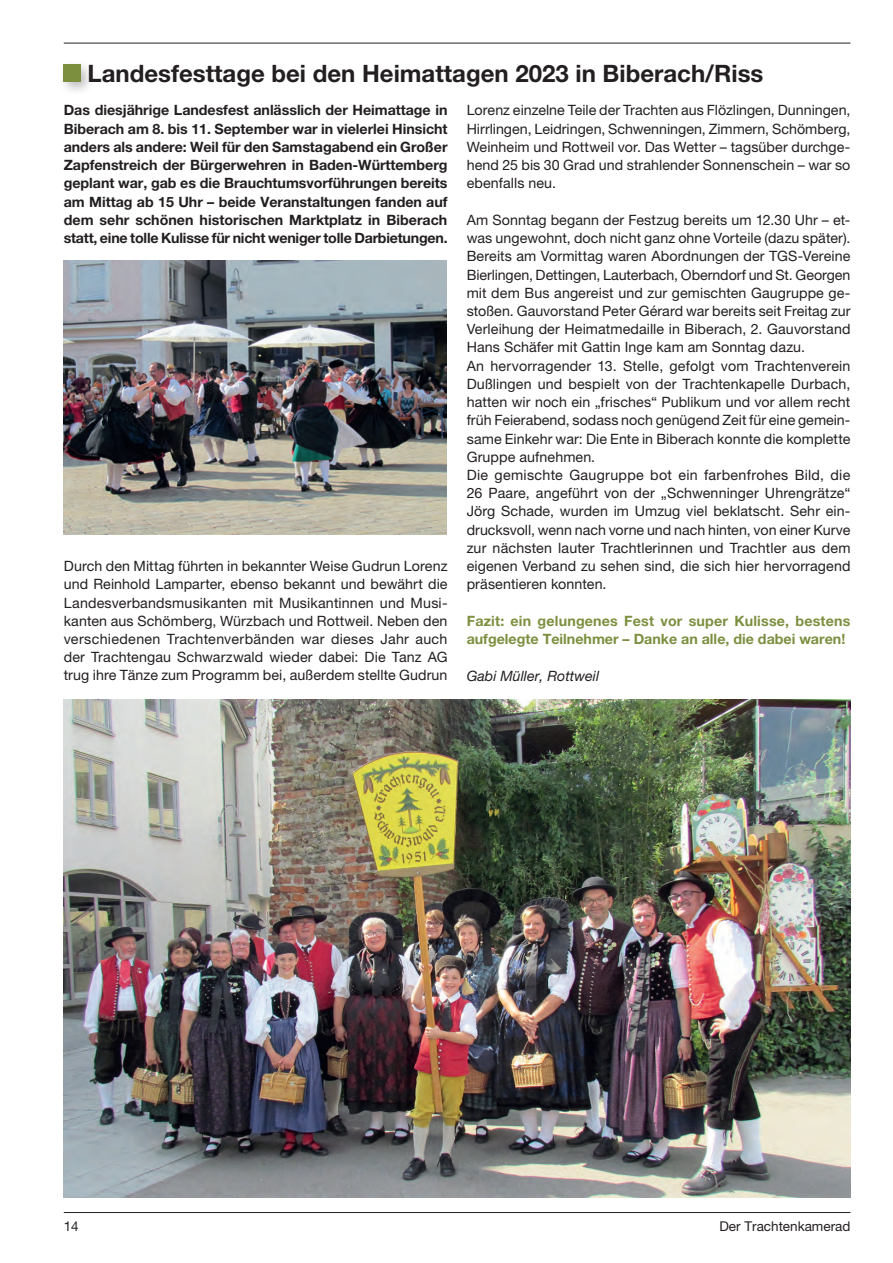
<style>
.page{position:relative;width:893px;height:1263px;background:#fff}
.page>*{position:absolute;margin:0;border:0;box-sizing:border-box;transform-origin:0 0}
.t1{font:700 24px "Helvetica Neue 75";color:#231f20}
.t2{font:14.25px/18.3px "Helvetica Neue 55";letter-spacing:.005em;color:#231f20;text-align:justify}
.t3{font:700 14.25px/18.3px "Helvetica Neue 75";letter-spacing:-.015em;color:#231f20;text-align:justify}
.t4{font:700 14.25px/18.3px "Helvetica Neue 75";letter-spacing:.005em;color:#7c8f3f}
.t5{font:italic 14.25px "Helvetica Neue 56";color:#231f20}
.t6{font:13.5px "Helvetica Neue 55";color:#231f20}
</style>
<div class="page">
<hr style="left:64px;top:1212px;width:786px;height:1px;background:#231f20">
<hr style="left:64px;top:43px;width:786px;height:1px;background:#231f20">
<div style="left:59px;top:60px;width:36px;height:36px;background:#231f20;opacity:.3"></div>
<div style="left:64px;top:65px;width:17px;height:17px;background:#7c8f3f"></div>
<img style="left:64px;top:261px;width:382px;height:274px">
<img style="left:64px;top:699px;width:786px;height:499px">
<h1 class="t1" style="left:87px;top:58px;width:677px">Landesfesttage bei den Heimattagen 2023 in Biberach/Riss</h1>
<p class="t3" style="left:64px;top:101px;width:385px">Das diesjährige Landesfest anlässlich der Heimattage in Biberach am 8. bis 11. September war in vielerlei Hinsicht anders als andere: Weil für den Samstagabend ein Großer Zapfenstreich der Bürgerwehren in Baden-Württemberg geplant war, gab es die Brauchtumsvorführungen bereits am Mittag ab 15 Uhr – beide Veranstaltungen fanden auf dem sehr schönen historischen Marktplatz in Biberach statt, eine tolle Kulisse für nicht weniger tolle Darbietungen.</p>
<p class="t2" style="left:64px;top:557px;width:385px">Durch den Mittag führten in bekannter Weise Gudrun Lorenz und Reinhold Lamparter, ebenso bekannt und bewährt die Landesverbandsmusikanten mit Musikantinnen und Musi&shy;kanten aus Schömberg, Würzbach und Rottweil. Neben den verschiedenen Trachtenverbänden war dieses Jahr auch der Trachtengau Schwarzwald wieder dabei: Die Tanz AG trug ihre Tänze zum Programm bei, außerdem stellte Gudrun</p>
<p class="t2" style="left:467px;top:101px;width:385px">Lorenz einzelne Teile der Trachten aus Flözlingen, Dunningen, Hirrlingen, Leidringen, Schwenningen, Zimmern, Schömberg, Weinheim und Rottweil vor. Das Wetter – tagsüber durchge&shy;hend 25 bis 30 Grad und strahlender Sonnenschein – war so ebenfalls neu.</p>
<p class="t2" style="left:467px;top:210px;width:385px;text-align:left">Am Sonntag begann der Festzug bereits um 12.30 Uhr – et&shy;was ungewohnt, doch nicht ganz ohne Vorteile (dazu später).<br>Bereits am Vormittag waren Abordnungen der TGS-Vereine Bierlingen, Dettingen, Lauterbach, Oberndorf und St. Georgen mit dem Bus angereist und zur gemischten Gaugruppe ge&shy;stoßen. Gauvorstand Peter Gérard war bereits seit Freitag zur Verleihung der Heimatmedaille in Biberach, 2. Gauvorstand Hans Schäfer mit Gattin Inge kam am Sonntag dazu.<br>An hervorragender 13. Stelle, gefolgt vom Trachtenverein Dußlingen und bespielt von der Trachtenkapelle Durbach, hatten wir noch ein „frisches“ Publikum und vor allem recht früh Feierabend, sodass noch genügend Zeit für eine gemein&shy;same Einkehr war: Die Ente in Biberach konnte die komplette Gruppe aufnehmen.<br>Die gemischte Gaugruppe bot ein farbenfrohes Bild, die 26 Paare, angeführt von der „Schwenninger Uhrengrätze“ Jörg Schade, wurden im Umzug viel beklatscht. Sehr ein&shy;drucksvoll, wenn nach vorne und nach hinten, von einer Kurve zur nächsten lauter Trachtlerinnen und Trachtler aus dem eigenen Verband zu sehen sind, die sich hier hervorragend präsentieren konnten.</p>
<p class="t4" style="left:467px;top:611px;width:385px">Fazit: ein gelungenes Fest vor super Kulisse, bestens aufgelegte Teilnehmer – Danke an alle, die dabei waren!</p>
<p class="t5" style="left:467px;top:667px;width:134px">Gabi Müller, Rottweil</p>
<p class="t6" style="left:64px;top:1218px;width:17px">14</p>
<p class="t6" style="left:719px;top:1218px;width:133px">Der Trachtenkamerad</p>
</div>
